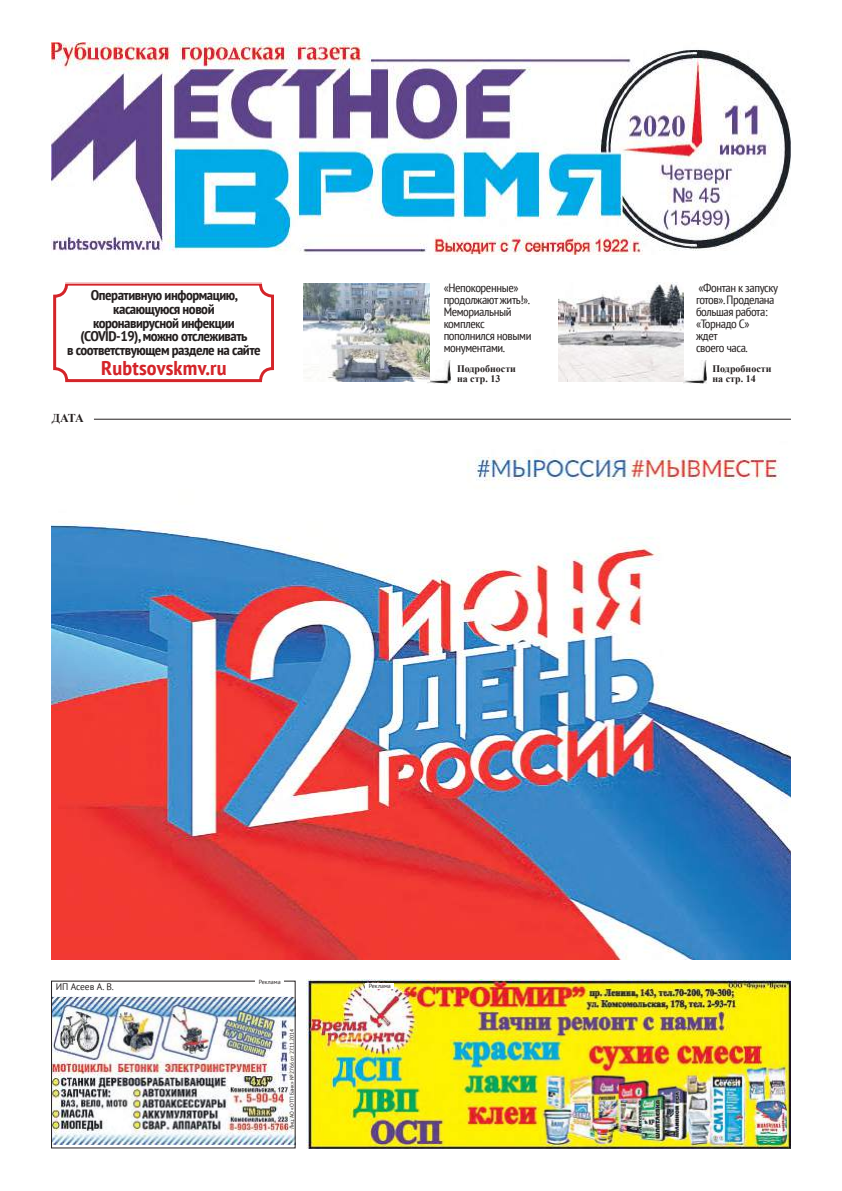
<style>
.page{position:relative;width:842px;height:1191px;background:#fff}
.page>*{position:absolute;margin:0;border:0;box-sizing:border-box;transform-origin:0 0}
.t1{font:700 condensed 20px "PT Sans";letter-spacing:.01em;color:#d42429;scale:1.1 1}
.t2{font:700 condensed 14px/13.5px "PT Sans";letter-spacing:-.03em;color:#241f1f;text-align:center;scale:1.1 1}
.t3{font:condensed 12px/12px "PT Sans";letter-spacing:-.03em;color:#241f1f;scale:1.1 1}
.t4{font:700 12px "Times New Roman";color:#241f1f}
.t5{font:700 10px/10px "Times New Roman";color:#241f1f}
.t6{font:9.5px "PT Sans";letter-spacing:-.01em;color:#241f1f}
.t7{font:6px "PT Sans";color:#241f1f}
.t8{font:5.5px "PT Sans";color:#241f1f}
</style>
<div class="page">
<img style="left:51px;top:457px;width:740px;height:502px">
<img style="left:306px;top:979px;width:485px;height:169px">
<img style="left:51px;top:43px;width:740px;height:212px">
<div style="left:53px;top:283px;width:221px;height:99px;border:3px solid #d42429;border-radius:12px"></div>
<div style="left:366px;top:983px;width:28px;height:6px;background:#fff"></div>
<img style="left:428px;top:361px;width:23px;height:22px">
<img style="left:683px;top:360px;width:23px;height:23px">
<img style="left:304px;top:283px;width:125px;height:99px">
<img style="left:558px;top:283px;width:125px;height:98px">
<hr style="left:51px;top:283px;width:223px;height:1px;background:#fff">
<img style="left:53px;top:997px;width:241px;height:147px">
<hr style="left:94px;top:419px;width:697px;height:1px;background:#241f1f">
<p class="t2" style="left:67px;top:288px;width:178px">Оперативную информацию, касающуюся новой<br>коронавирусной инфекции (COVID-19), можно отслеживать<br>в соответствующем разделе на сайте</p>
<h1 class="t1" style="left:101px;top:354px;width:116px">Rubtsovskmv.ru</h1>
<p class="t4" style="left:52px;top:410px;width:33px">ДАТА</p>
<p class="t3" style="left:444px;top:281px;width:81px">«Непокоренные» продолжают жить!».<br>Мемориальный комплекс пополнился новыми монументами.</p>
<p class="t3" style="left:696px;top:281px;width:76px">«Фонтан к запуску готов». Проделана большая работа: «Торнадо С»<br>ждет<br>своего часа.</p>
<p class="t5" style="left:457px;top:364px;width:60px">Подробности на стр. 13</p>
<p class="t5" style="left:712px;top:363px;width:60px">Подробности на стр. 14</p>
<p class="t6" style="left:56px;top:980px;width:60px">ИП Асеев А. В.</p>
<p class="t7" style="left:259px;top:978px;width:24px">Реклама</p>
<p class="t8" style="left:288px;top:1129px;width:102px;rotate:-90deg">Лиц. АО «ОТП Банк» №2766 от 27.11.2014</p>
<p class="t7" style="left:369px;top:982px;width:24px">Реклама</p>
</div>
